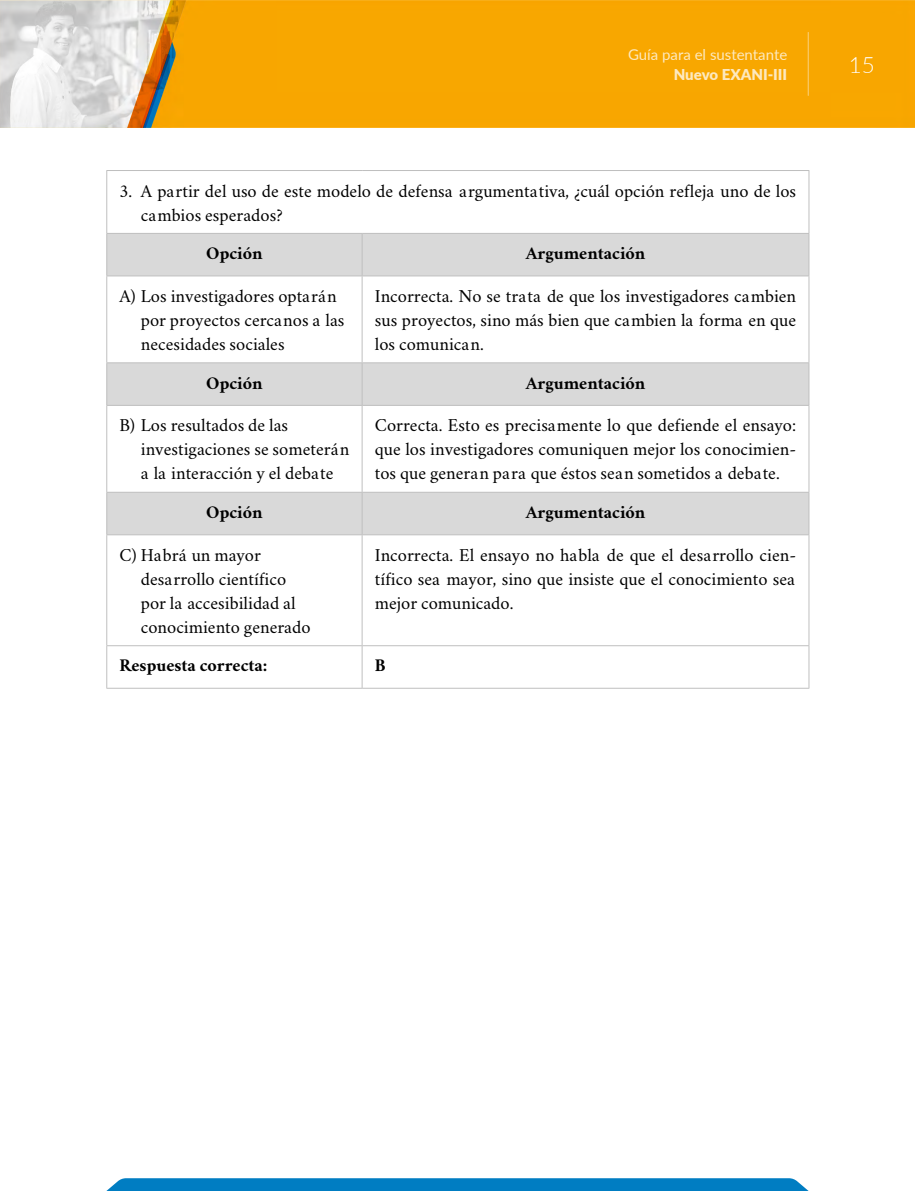
<style>
.page{position:relative;width:915px;height:1191px;background:#fff}
.page>*{position:absolute;margin:0;border:0;box-sizing:border-box;transform-origin:0 0}
.t1{font:300 22.5px "Lato";color:#fff}
.t2{font:18px/24px "Crimson";color:#000}
.t3{font:700 18px "Crimson";color:#000}
.t4{font:15px "Lato";color:#fff}
.t5{font:900 15px "Lato";color:#fff}
</style>
<div class="page">
<img style="left:0;top:0;width:914px;height:128px">
<hr style="left:807px;top:32px;width:1px;height:63px;background:#fff">
<svg style="left:106px;top:1178px;width:702px;height:13px"></svg>
<svg style="left:107px;top:234px;width:701px;height:300px"></svg>
<hr style="left:106px;top:170px;width:256px;height:1px;background:#bfbfbf">
<hr style="left:106px;top:171px;width:1px;height:62px;background:#bfbfbf">
<hr style="left:362px;top:170px;width:447px;height:1px;background:#bfbfbf">
<hr style="left:808px;top:171px;width:1px;height:62px;background:#bfbfbf">
<hr style="left:361px;top:234px;width:1px;height:41px;background:#bfbfbf">
<hr style="left:106px;top:276px;width:1px;height:86px;background:#bfbfbf">
<hr style="left:361px;top:276px;width:1px;height:86px;background:#bfbfbf">
<hr style="left:808px;top:276px;width:1px;height:86px;background:#bfbfbf">
<hr style="left:361px;top:363px;width:1px;height:42px;background:#bfbfbf">
<hr style="left:106px;top:406px;width:1px;height:86px;background:#bfbfbf">
<hr style="left:361px;top:406px;width:1px;height:86px;background:#bfbfbf">
<hr style="left:808px;top:406px;width:1px;height:86px;background:#bfbfbf">
<hr style="left:361px;top:492px;width:1px;height:42px;background:#bfbfbf">
<hr style="left:106px;top:535px;width:1px;height:110px;background:#bfbfbf">
<hr style="left:361px;top:535px;width:1px;height:110px;background:#bfbfbf">
<hr style="left:808px;top:535px;width:1px;height:110px;background:#bfbfbf">
<hr style="left:106px;top:645px;width:256px;height:1px;background:#bfbfbf">
<hr style="left:106px;top:646px;width:1px;height:42px;background:#bfbfbf">
<hr style="left:362px;top:645px;width:447px;height:1px;background:#bfbfbf">
<hr style="left:361px;top:646px;width:1px;height:42px;background:#bfbfbf">
<hr style="left:808px;top:646px;width:1px;height:42px;background:#bfbfbf">
<hr style="left:106px;top:688px;width:256px;height:1px;background:#bfbfbf">
<hr style="left:362px;top:688px;width:447px;height:1px;background:#bfbfbf">
<hr style="left:106px;top:233px;width:256px;height:1px;background:#bfbfbf">
<hr style="left:106px;top:234px;width:1px;height:41px;background:#bfbfbf">
<hr style="left:362px;top:233px;width:447px;height:1px;background:#bfbfbf">
<hr style="left:808px;top:234px;width:1px;height:41px;background:#bfbfbf">
<hr style="left:106px;top:275px;width:256px;height:1px;background:#bfbfbf">
<hr style="left:362px;top:275px;width:447px;height:1px;background:#bfbfbf">
<hr style="left:106px;top:362px;width:256px;height:1px;background:#bfbfbf">
<hr style="left:106px;top:363px;width:1px;height:42px;background:#bfbfbf">
<hr style="left:362px;top:362px;width:447px;height:1px;background:#bfbfbf">
<hr style="left:808px;top:363px;width:1px;height:42px;background:#bfbfbf">
<hr style="left:106px;top:405px;width:256px;height:1px;background:#bfbfbf">
<hr style="left:362px;top:405px;width:447px;height:1px;background:#bfbfbf">
<hr style="left:106px;top:492px;width:256px;height:1px;background:#bfbfbf">
<hr style="left:106px;top:492px;width:1px;height:42px;background:#bfbfbf">
<hr style="left:362px;top:492px;width:447px;height:1px;background:#bfbfbf">
<hr style="left:808px;top:492px;width:1px;height:42px;background:#bfbfbf">
<hr style="left:106px;top:534px;width:256px;height:1px;background:#bfbfbf">
<hr style="left:362px;top:534px;width:447px;height:1px;background:#bfbfbf">
<p class="t4" style="left:627px;top:44px;width:161px">Guía para el sustentante</p>
<p class="t5" style="left:673px;top:63px;width:115px">Nuevo EXANI-III</p>
<p class="t2" style="left:141px;top:178px;width:656px;text-indent:-21px">3. A partir del uso de este modelo de defensa argumentativa, ¿cuál opción refleja uno de los cambios esperados?</p>
<p class="t3" style="left:206px;top:240px;width:58px">Opción</p>
<p class="t3" style="left:525px;top:240px;width:121px">Argumentación</p>
<p class="t2" style="left:141px;top:283px;width:205px;text-indent:-21px">A) Los investigadores optarán por proyectos cercanos a las necesidades sociales</p>
<p class="t2" style="left:375px;top:283px;width:422px;text-align:justify">Incorrecta. No se trata de que los investigadores cambien sus proyectos, sino más bien que cambien la forma en que los comunican.</p>
<p class="t3" style="left:206px;top:369px;width:58px">Opción</p>
<p class="t3" style="left:525px;top:369px;width:121px">Argumentación</p>
<p class="t2" style="left:141px;top:412px;width:210px;text-indent:-21px">B) Los resultados de las investigaciones se someterán a la interacción y el debate</p>
<p class="t2" style="left:375px;top:412px;width:422px;text-align:justify">Correcta. Esto es precisamente lo que defiende el ensayo: que los investigadores comuniquen mejor los conocimien&shy;tos que generan para que éstos sean sometidos a debate.</p>
<p class="t3" style="left:206px;top:498px;width:58px">Opción</p>
<p class="t3" style="left:525px;top:498px;width:121px">Argumentación</p>
<p class="t2" style="left:141px;top:542px;width:171px;text-indent:-21px">C) Habrá un mayor desarrollo científico por la accesibilidad al conocimiento generado</p>
<p class="t2" style="left:375px;top:542px;width:422px;text-align:justify">Incorrecta. El ensayo no habla de que el desarrollo cien&shy;tífico sea mayor, sino que insiste que el conocimiento sea mejor comunicado.</p>
<p class="t3" style="left:119px;top:652px;width:149px">Respuesta correcta:</p>
<p class="t3" style="left:375px;top:652px;width:12px">B</p>
<p class="t1" style="left:848px;top:49px;width:28px">15</p>
</div>
